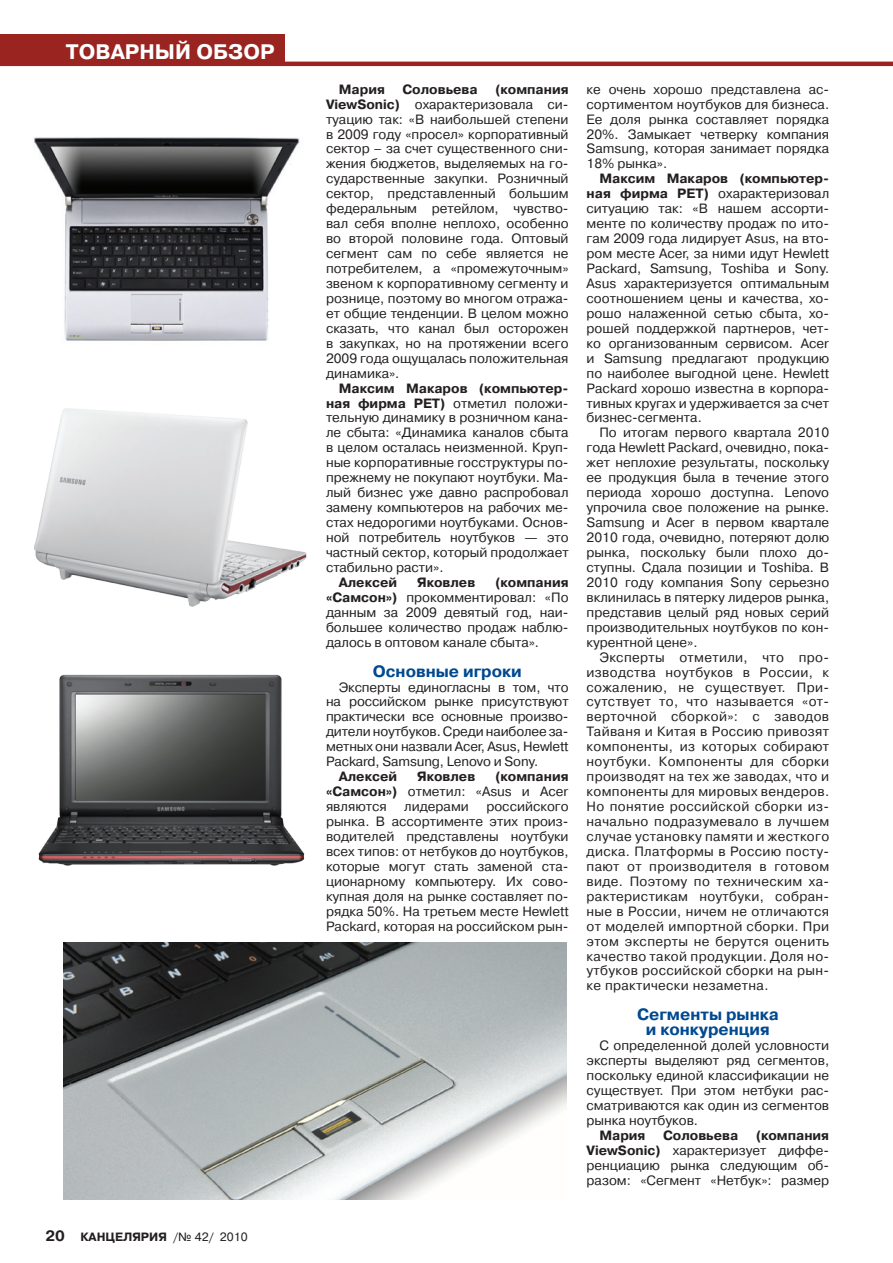
<style>
.page{position:relative;width:893px;height:1263px;background:#fff}
.page>*{position:absolute;margin:0;border:0;box-sizing:border-box;transform-origin:0 0}
.t1{font:700 21px "Pragmatica C";color:#fff}
.zagolov_v_texte{font:700 16.5px "Pragmatica C";color:#014990}
.osnovn_texst{font:13.5px/15px "Pragmatica C";color:#231f20;text-align:justify}
.osnovn_texst-2{font:700 13.5px "Pragmatica C";color:#231f20}
.t2{font:700 12px "Pragmatica C";color:#231f20}
.s1{font-size:15px}
.s2{font-weight:400}
.s3{font-weight:700}
</style>
<div class="page">
<div style="left:0;top:34px;width:285px;height:30px;background:#9a2420"></div>
<hr style="left:0;top:62px;width:893px;height:4px;background:#9a2420">
<img style="left:38px;top:674px;width:267px;height:192px">
<img style="left:34px;top:408px;width:273px;height:199px">
<img style="left:64px;top:942px;width:503px;height:257px">
<img style="left:33px;top:137px;width:267px;height:204px">
<h1 class="t1" style="left:66px;top:40px;width:211px">ТОВАРНЫЙ ОБЗОР</h1>
<p class="t2" style="left:46px;top:1231px;width:204px"><span class="s1">20</span> КАНЦЕЛЯРИЯ <span class="s2">/№ 42/ 2010</span></p>
<p class="osnovn_texst-2" style="left:339px;top:82px;width:48px">Мария</p>
<p class="osnovn_texst-2" style="left:402px;top:82px;width:77px">Соловьева</p>
<p class="osnovn_texst" style="left:326px;top:82px;width:244px;text-indent:169px"><span class="s3">(компания ViewSonic)</span> охарактеризовала си&shy;туацию так: «В наибольшей степени в 2009 году «просел» корпоративный сектор – за счет существенного сни&shy;жения бюджетов, выделяемых на го&shy;сударственные закупки. Розничный сектор, представленный большим федеральным ретейлом, чувство&shy;вал себя вполне неплохо, особенно во второй половине года. Оптовый сегмент сам по себе является не потребителем, а «промежуточным» звеном к корпоративному сегменту и рознице, поэтому во многом отража&shy;ет общие тенденции. В целом можно сказать, что канал был осторожен в закупках, но на протяжении всего 2009 года ощущалась положительная динамика».</p>
<p class="osnovn_texst" style="left:326px;top:380px;width:244px;text-indent:13px"><span class="s3">Максим Макаров (компьютер&shy;ная фирма РЕТ)</span> отметил положи&shy;тельную динамику в розничном кана&shy;ле сбыта: «Динамика каналов сбыта в целом осталась неизменной. Круп&shy;ные корпоративные госструктуры по&shy;прежнему не покупают ноутбуки. Ма&shy;лый бизнес уже давно распробовал замену компьютеров на рабочих ме&shy;стах недорогими ноутбуками. Основ&shy;ной потребитель ноутбуков — это частный сектор, который продолжает стабильно расти».</p>
<p class="osnovn_texst-2" style="left:339px;top:575px;width:60px">Алексей</p>
<p class="osnovn_texst-2" style="left:417px;top:575px;width:60px">Яковлев</p>
<p class="osnovn_texst" style="left:326px;top:575px;width:244px;text-indent:169px"><span class="s3">(компания «Самсон»)</span> прокомментировал: «По данным за 2009 девятый год, наи&shy;большее количество продаж наблю&shy;далось в оптовом канале сбыта».</p>
<p class="zagolov_v_texte" style="left:373px;top:662px;width:151px">Основные игроки</p>
<p class="osnovn_texst" style="left:326px;top:679px;width:244px;text-indent:13px">Эксперты единогласны в том, что на российском рынке присутствуют практически все основные произво&shy;дители ноутбуков. Среди наиболее за&shy;метных они назвали Acer, Asus, Hewlett Packard, Samsung, Lenovo и Sony.</p>
<p class="osnovn_texst-2" style="left:339px;top:769px;width:60px">Алексей</p>
<p class="osnovn_texst-2" style="left:417px;top:769px;width:60px">Яковлев</p>
<p class="osnovn_texst" style="left:326px;top:769px;width:244px;text-indent:169px"><span class="s3">(компания «Самсон»)</span> отметил: «Asus и Acer являются</p>
<p class="osnovn_texst" style="left:326px;top:799px;width:244px;text-indent:160px">российского рынка. В ассортименте этих произ&shy;водителей представлены ноутбуки всех типов: от нетбуков до ноутбуков, которые могут стать заменой ста&shy;ционарному компьютеру. Их сово&shy;купная доля на рынке составляет по&shy;рядка 50%. На третьем месте Hewlett Packard, которая на российском рын-</p>
<p class="osnovn_texst" style="left:404px;top:799px;width:66px">лидерами</p>
<p class="osnovn_texst" style="left:587px;top:82px;width:244px">ке очень хорошо представлена ас&shy;сортиментом ноутбуков для бизнеса.<br>Ее доля рынка составляет порядка 20%. Замыкает четверку компания Samsung, которая занимает порядка 18% рынка».</p>
<p class="osnovn_texst" style="left:587px;top:171px;width:244px;text-indent:13px"><span class="s3">Максим Макаров (компьютер&shy;ная фирма РЕТ)</span> охарактеризовал ситуацию так: «В нашем ассорти&shy;менте по количеству продаж по ито&shy;гам 2009 года лидирует Asus, на вто&shy;ром месте Acer, за ними идут Hewlett Packard, Samsung, Toshiba и Sony.<br>Asus характеризуется оптимальным соотношением цены и качества, хо&shy;рошо налаженной сетью сбыта, хо&shy;рошей поддержкой партнеров, чет&shy;ко организованным сервисом. Acer и Samsung предлагают продукцию по наиболее выгодной цене. Hewlett Packard хорошо известна в корпора&shy;тивных кругах и удерживается за счет бизнес-сегмента.</p>
<p class="osnovn_texst" style="left:587px;top:425px;width:244px;text-indent:13px">По итогам первого квартала 2010 года Hewlett Packard, очевидно, пока&shy;жет неплохие результаты, поскольку ее продукция была в течение этого периода хорошо доступна. Lenovo упрочила свое положение на рынке.<br>Samsung и Acer в первом квартале 2010 года, очевидно, потеряют долю рынка, поскольку были плохо до&shy;ступны. Сдала позиции и Toshiba. В 2010 году компания Sony серьезно вклинилась в пятерку лидеров рынка, представив целый ряд новых серий производительных ноутбуков по кон&shy;курентной цене».</p>
<p class="osnovn_texst" style="left:587px;top:649px;width:244px;text-indent:13px">Эксперты отметили, что про&shy;изводства ноутбуков в России, к сожалению, не существует. При&shy;сутствует то, что называется «от&shy;верточной сборкой»: с заводов Тайваня и Китая в Россию привозят компоненты, из которых собирают ноутбуки. Компоненты для сборки производят на тех же заводах, что и компоненты для мировых вендеров.<br>Но понятие российской сборки из&shy;начально подразумевало в лучшем случае установку памяти и жесткого диска. Платформы в Россию посту&shy;пают от производителя в готовом виде. Поэтому по техническим ха&shy;рактеристикам ноутбуки, собран&shy;ные в России, ничем не отличаются от моделей импортной сборки. При этом эксперты не берутся оценить качество такой продукции. Доля но&shy;утбуков российской сборки на рын&shy;ке практически незаметна.</p>
<p class="zagolov_v_texte" style="left:637px;top:1005px;width:143px">Сегменты рынка</p>
<p class="zagolov_v_texte" style="left:646px;top:1020px;width:125px">и конкуренция</p>
<p class="osnovn_texst" style="left:587px;top:1038px;width:244px;text-indent:13px">С определенной долей условности эксперты выделяют ряд сегментов, поскольку единой классификации не существует. При этом нетбуки рас&shy;сматриваются как один из сегментов рынка ноутбуков.</p>
<p class="osnovn_texst-2" style="left:599px;top:1128px;width:48px">Мария</p>
<p class="osnovn_texst-2" style="left:663px;top:1128px;width:77px">Соловьева</p>
<p class="osnovn_texst" style="left:587px;top:1128px;width:244px;text-indent:169px"><span class="s3">(компания ViewSonic)</span> характеризует диффе&shy;ренциацию рынка следующим об&shy;разом: «Сегмент «Нетбук»: размер</p>
</div>
